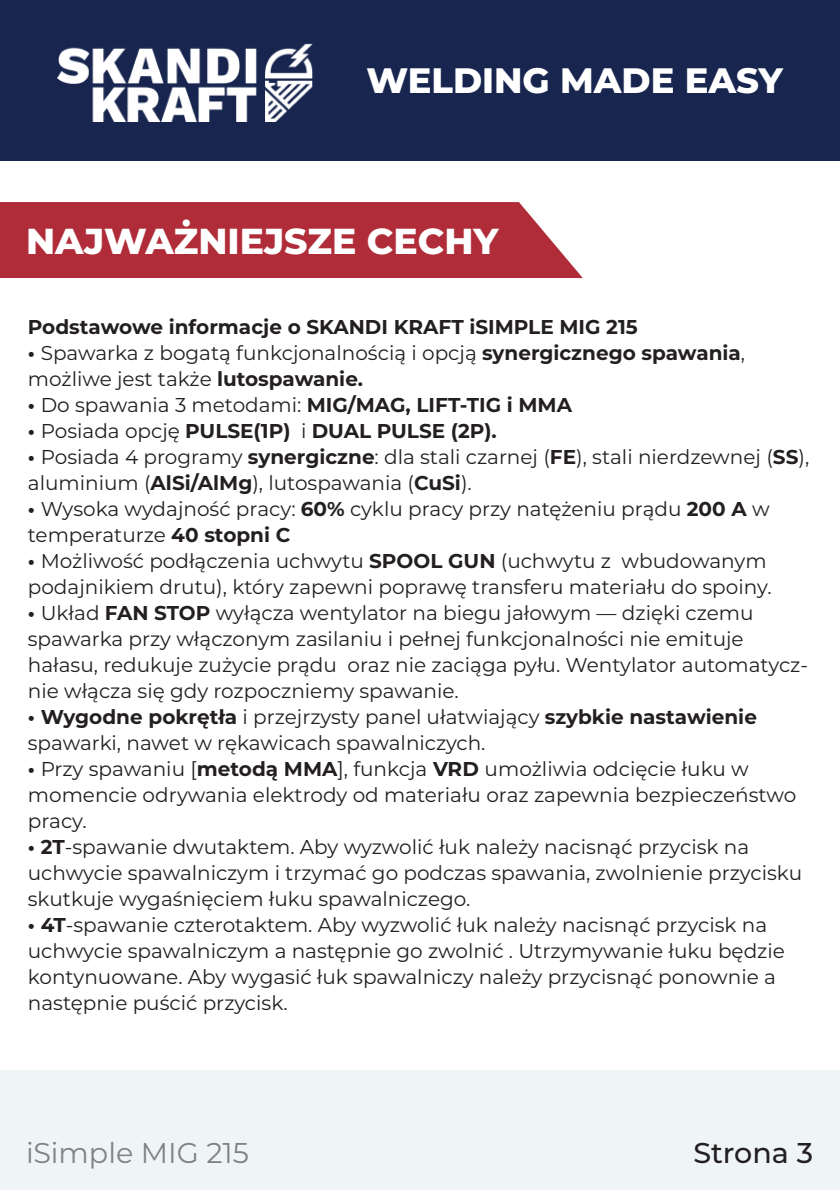
<style>
.page{position:relative;width:840px;height:1191px;background:#fff}
.page>*{position:absolute;margin:0;border:0;box-sizing:border-box;transform-origin:0 0}
.t1{font:800 36px "Montserrat";color:#fff}
.t2{font:800 35.2px "Montserrat";color:#fff}
.t3{font:28.6px "Montserrat";color:#808285}
.t4{font:500 28.6px "Montserrat";color:#231f20}
.t5{font:20px/26px "Montserrat";color:#231f20}
.t6{font:700 20px "Montserrat";color:#231f20}
.s1{font-weight:700}
.s2{font-weight:400}
</style>
<div class="page">
<div style="left:0;top:0;width:839px;height:161px;background:#18264f"></div>
<img style="left:58px;top:43px;width:255px;height:78px">
<div style="left:0;top:1070px;width:839px;height:120px;background:#eff5f6"></div>
<div style="left:0;top:202px;width:582px;height:76px;background:#b02c39"></div>
<h2 class="t2" style="left:366px;top:57px;width:418px">WELDING MADE EASY</h2>
<h1 class="t1" style="left:26px;top:217px;width:473px">NAJWAŻNIEJSZE CECHY</h1>
<p class="t6" style="left:28px;top:312px;width:611px">Podstawowe informacje o SKANDI KRAFT iSIMPLE MIG 215</p>
<p class="t5" style="left:28px;top:339px;width:718px"><span class="s1">•</span> Spawarka z bogatą funkcjonalnością i opcją <span class="s1">synergicznego spawania</span>, możliwe jest także <span class="s1">lutospawanie.</span></p>
<p class="t6" style="left:28px;top:390px;width:545px">• <span class="s2">Do spawania 3 metodami:</span> MIG/MAG, LIFT-TIG i MMA</p>
<p class="t6" style="left:28px;top:416px;width:470px">• <span class="s2">Posiada opcję</span> PULSE(1P) <span class="s2">i</span> DUAL PULSE (2P).</p>
<p class="t5" style="left:28px;top:443px;width:782px"><span class="s1">•</span> Posiada 4 programy <span class="s1">synergiczne</span>: dla stali czarnej (<span class="s1">FE</span>), stali nierdzewnej (<span class="s1">SS</span>), aluminium (<span class="s1">AlSi/AlMg</span>), lutospawania (<span class="s1">CuSi</span>).</p>
<p class="t5" style="left:28px;top:495px;width:742px"><span class="s1">•</span> Wysoka wydajność pracy: <span class="s1">60%</span> cyklu pracy przy natężeniu prądu <span class="s1">200 A</span> w temperaturze <span class="s1">40 stopni C</span></p>
<p class="t5" style="left:28px;top:547px;width:744px"><span class="s1">•</span> Możliwość podłączenia uchwytu <span class="s1">SPOOL GUN</span> (uchwytu z wbudowanym podajnikiem drutu), który zapewni poprawę transferu materiału do spoiny.</p>
<p class="t5" style="left:28px;top:599px;width:781px"><span class="s1">•</span> Układ <span class="s1">FAN STOP</span> wyłącza wentylator na biegu jałowym — dzięki czemu spawarka przy włączonym zasilaniu i pełnej funkcjonalności nie emituje hałasu, redukuje zużycie prądu oraz nie zaciąga pyłu. Wentylator automatycz&shy;nie włącza się gdy rozpoczniemy spawanie.</p>
<p class="t5" style="left:28px;top:703px;width:730px"><span class="s1">• Wygodne pokrętła</span> i przejrzysty panel ułatwiający <span class="s1">szybkie nastawienie </span>spawarki, nawet w rękawicach spawalniczych.</p>
<p class="t5" style="left:28px;top:755px;width:769px"><span class="s1">•</span> Przy spawaniu [<span class="s1">metodą MMA</span>], funkcja <span class="s1">VRD</span> umożliwia odcięcie łuku w momencie odrywania elektrody od materiału oraz zapewnia bezpieczeństwo pracy.</p>
<p class="t5" style="left:28px;top:833px;width:775px"><span class="s1">• 2T</span>-spawanie dwutaktem. Aby wyzwolić łuk należy nacisnąć przycisk na uchwycie spawalniczym i trzymać go podczas spawania, zwolnienie przycisku skutkuje wygaśnięciem łuku spawalniczego.</p>
<p class="t5" style="left:28px;top:911px;width:758px"><span class="s1">• 4T</span>-spawanie czterotaktem. Aby wyzwolić łuk należy nacisnąć przycisk na uchwycie spawalniczym a następnie go zwolnić . Utrzymywanie łuku będzie kontynuowane. Aby wygasić łuk spawalniczy należy przycisnąć ponownie a następnie puścić przycisk.</p>
<h3 class="t3" style="left:26px;top:1132px;width:224px">iSimple MIG 215</h3>
<h3 class="t4" style="left:693px;top:1132px;width:121px">Strona 3</h3>
</div>
